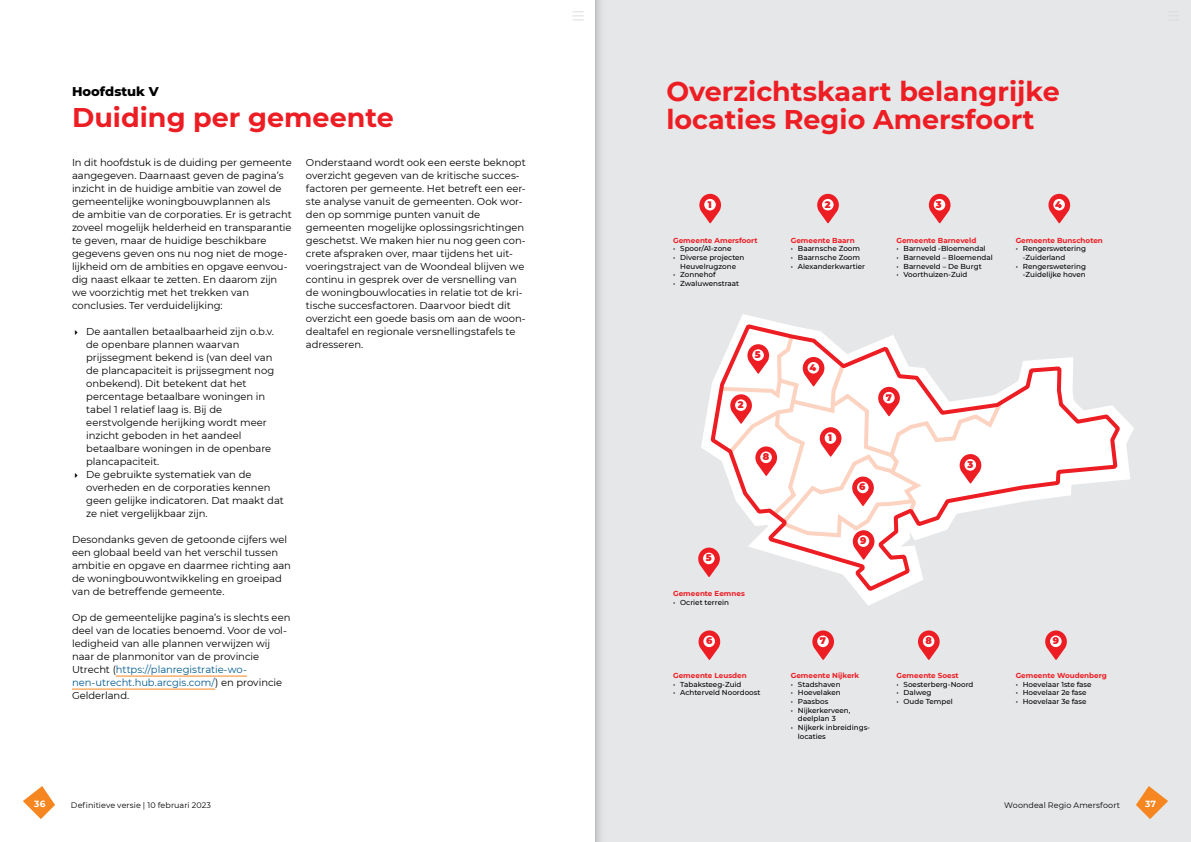
<style>
.page{position:relative;width:1191px;height:842px;background:#fff}
.page>*{position:absolute;margin:0;border:0;box-sizing:border-box;transform-origin:0 0}
.Kop_1{font:700 27px/28px "Montserrat";color:#ed1d24}
.Hoofstuk_kop{font:800 13px "Montserrat";color:#000}
.BODY{font:10px/13px "Montserrat";letter-spacing:-.005em;color:#000}
.LIJST{font:10px/13px "Montserrat";letter-spacing:-.005em;color:#000}
.t1{font:900 9.5px "Montserrat";color:#ed1d24}
.t2{font:700 9px "Montserrat";color:#fff}
.t3{font:8px "Montserrat";letter-spacing:.005em;color:#000}
.t4{font:500 7.2px/8.6px "Montserrat";color:#000}
.t5{font:700 7.2px "Montserrat";color:#ed1d24}
.s1{color:#005b8e}
</style>
<div class="page">
<div style="left:595px;top:0;width:596px;height:842px;background:#e6e7e8"></div>
<svg style="left:735px;top:314px;width:388px;height:191px"></svg>
<svg style="left:699px;top:194px;width:22px;height:29px"></svg>
<div style="left:704px;top:199px;width:12px;height:11px;background:#fff;border-radius:50%"></div>
<svg style="left:1048px;top:194px;width:22px;height:29px"></svg>
<div style="left:1053px;top:199px;width:12px;height:11px;background:#fff;border-radius:50%"></div>
<svg style="left:817px;top:194px;width:22px;height:29px"></svg>
<div style="left:822px;top:199px;width:11px;height:11px;background:#fff;border-radius:50%"></div>
<svg style="left:929px;top:194px;width:21px;height:29px"></svg>
<div style="left:933px;top:199px;width:12px;height:11px;background:#fff;border-radius:50%"></div>
<svg style="left:1045px;top:630px;width:21px;height:30px"></svg>
<div style="left:1050px;top:635px;width:11px;height:12px;background:#fff;border-radius:50%"></div>
<svg style="left:698px;top:331px;width:307px;height:329px"></svg>
<div style="left:703px;top:635px;width:12px;height:12px;background:#fff;border-radius:50%"></div>
<svg style="left:1136px;top:786px;width:32px;height:33px"></svg>
<svg style="left:23px;top:786px;width:32px;height:33px"></svg>
<svg style="left:573px;top:11px;width:10px;height:9px"></svg>
<hr style="left:116px;top:676px;width:131px;height:1px;background:#f6861f">
<hr style="left:72px;top:689px;width:143px;height:1px;background:#f6861f">
<svg style="left:595px;top:0;width:6px;height:842px"></svg>
<p class="Hoofstuk_kop" style="left:72px;top:82px;width:88px">Hoofdstuk V</p>
<h1 class="Kop_1" style="left:72px;top:102px;width:323px">Duiding per gemeente</h1>
<p class="BODY" style="left:72px;top:156px;width:221px">In dit hoofdstuk is de duiding per gemeente aangegeven. Daarnaast geven de pagina’s inzicht in de huidige ambitie van zowel de gemeentelijke woningbouwplannen als<br>de ambitie van de corporaties. Er is getracht zoveel mogelijk helderheid en transparantie te geven, maar de huidige beschikbare gegevens geven ons nu nog niet de moge&shy;lijkheid om de ambities en opgave eenvou&shy;dig naast elkaar te zetten. En daarom zijn we voorzichtig met het trekken van conclusies. Ter verduidelijking:</p>
<h3 class="LIJST" style="left:86px;top:325px;width:190px">De aantallen betaalbaarheid zijn o.b.v. de openbare plannen waarvan prijssegment bekend is (van deel van de plancapaciteit is prijssegment nog onbekend). Dit betekent dat het percentage betaalbare woningen in tabel 1 relatief laag is. Bij de eerstvolgende herijking wordt meer inzicht geboden in het aandeel betaalbare woningen in de openbare plancapaciteit.</h3>
<h3 class="LIJST" style="left:86px;top:468px;width:199px">De gebruikte systematiek van de overheden en de corporaties kennen geen gelijke indicatoren. Dat maakt dat ze niet vergelijkbaar zijn.</h3>
<p class="BODY" style="left:72px;top:533px;width:220px">Desondanks geven de getoonde cijfers wel een globaal beeld van het verschil tussen ambitie en opgave en daarmee richting aan de woningbouwontwikkeling en groeipad van de betreffende gemeente.</p>
<p class="BODY" style="left:72px;top:611px;width:220px">Op de gemeentelijke pagina’s is slechts een deel van de locaties benoemd. Voor de vol&shy;ledigheid van alle plannen verwijzen wij naar de planmonitor van de provincie Utrecht (<span class="s1">https://planregistratie-wo&shy;nen-utrecht.hub.arcgis.com/</span>) en provincie Gelderland.</p>
<p class="BODY" style="left:306px;top:156px;width:221px">Onderstaand wordt ook een eerste beknopt overzicht gegeven van de kritische succes&shy;factoren per gemeente. Het betreft een eer&shy;ste analyse vanuit de gemeenten. Ook wor&shy;den op sommige punten vanuit de gemeenten mogelijke oplossingsrichtingen geschetst. We maken hier nu nog geen con&shy;crete afspraken over, maar tijdens het uit&shy;voeringstraject van de Woondeal blijven we continu in gesprek over de versnelling van de woningbouwlocaties in relatie tot de kri&shy;tische succesfactoren. Daarvoor biedt dit overzicht een goede basis om aan de woon&shy;dealtafel en regionale versnellingstafels te adresseren.</p>
<h1 class="Kop_1" style="left:666px;top:76px;width:395px">Overzichtskaart belangrijke locaties Regio Amersfoort</h1>
<p class="t1" style="left:707px;top:197px;width:5px">1</p>
<p class="t5" style="left:673px;top:235px;width:86px">Gemeente Amersfoort</p>
<p class="t4" style="left:673px;top:244px;width:60px">• Spoor/A1-zone</p>
<p class="t4" style="left:673px;top:253px;width:73px;text-align:center">• Diverse projecten<br>Heuvelrugzone</p>
<p class="t4" style="left:673px;top:270px;width:44px">• Zonnehof</p>
<p class="t4" style="left:673px;top:279px;width:67px">• Zwaluwenstraat</p>
<p class="t1" style="left:824px;top:197px;width:7px">2</p>
<p class="t5" style="left:791px;top:235px;width:65px">Gemeente Baarn</p>
<p class="t4" style="left:791px;top:244px;width:71px">• Baarnsche Zoom</p>
<p class="t4" style="left:791px;top:253px;width:71px">• Baarnsche Zoom</p>
<p class="t4" style="left:791px;top:261px;width:76px">• Alexanderkwartier</p>
<p class="t1" style="left:936px;top:197px;width:7px">3</p>
<p class="t5" style="left:896px;top:235px;width:81px">Gemeente Barneveld</p>
<p class="t4" style="left:896px;top:244px;width:91px">• Barnveld -Bloemendal</p>
<p class="t4" style="left:896px;top:253px;width:98px">• Barneveld – Bloemendal</p>
<p class="t4" style="left:896px;top:261px;width:87px">• Barneveld – De Burgt</p>
<p class="t4" style="left:896px;top:270px;width:72px">• Voorthuizen-Zuid</p>
<p class="t1" style="left:1055px;top:197px;width:8px">4</p>
<p class="t5" style="left:1015px;top:235px;width:89px">Gemeente Bunschoten</p>
<p class="t4" style="left:1022px;top:244px;width:65px;text-indent:-7px">• Rengerswetering -Zuiderland</p>
<p class="t4" style="left:1015px;top:261px;width:72px;text-align:right">• Rengerswetering -Zuidelijke hoven</p>
<p class="t1" style="left:755px;top:348px;width:7px">5</p>
<p class="t1" style="left:738px;top:398px;width:7px">2</p>
<p class="t1" style="left:763px;top:450px;width:8px">8</p>
<p class="t1" style="left:706px;top:551px;width:7px">5</p>
<p class="t5" style="left:673px;top:589px;width:73px">Gemeente Eemnes</p>
<p class="t4" style="left:673px;top:598px;width:57px">• Ocriet terrein</p>
<p class="t1" style="left:706px;top:634px;width:8px">6</p>
<p class="t5" style="left:673px;top:670px;width:75px">Gemeente Leusden</p>
<p class="t4" style="left:673px;top:680px;width:70px">• Tabaksteeg-Zuid</p>
<p class="t4" style="left:673px;top:688px;width:89px">• Achterveld Noordoost</p>
<p class="t1" style="left:809px;top:360px;width:8px">4</p>
<p class="t1" style="left:828px;top:430px;width:5px">1</p>
<p class="t1" style="left:885px;top:390px;width:8px">7</p>
<p class="t1" style="left:859px;top:480px;width:8px">6</p>
<p class="t1" style="left:860px;top:533px;width:8px">9</p>
<p class="t1" style="left:967px;top:457px;width:7px">3</p>
<p class="t1" style="left:820px;top:634px;width:8px">7</p>
<p class="t5" style="left:791px;top:670px;width:70px">Gemeente Nijkerk</p>
<p class="t4" style="left:791px;top:680px;width:51px">• Stadshaven</p>
<p class="t4" style="left:791px;top:688px;width:51px">• Hoevelaken</p>
<p class="t4" style="left:791px;top:697px;width:39px">• Paasbos</p>
<p class="t4" style="left:798px;top:706px;width:54px;text-indent:-7px">• Nijkerkerveen, deelplan 3</p>
<p class="t4" style="left:798px;top:723px;width:74px;text-indent:-7px">• Nijkerk inbreidings&shy;locaties</p>
<p class="t1" style="left:925px;top:634px;width:8px">8</p>
<p class="t5" style="left:896px;top:670px;width:64px">Gemeente Soest</p>
<p class="t4" style="left:896px;top:680px;width:78px">• Soesterberg-Noord</p>
<p class="t4" style="left:896px;top:688px;width:37px">• Dalweg</p>
<p class="t4" style="left:896px;top:697px;width:58px">• Oude Tempel</p>
<p class="t1" style="left:1052px;top:634px;width:8px">9</p>
<p class="t5" style="left:1015px;top:670px;width:93px">Gemeente Woudenberg</p>
<p class="t4" style="left:1015px;top:680px;width:77px">• Hoevelaar 1ste fase</p>
<p class="t4" style="left:1015px;top:688px;width:72px">• Hoevelaar 2e fase</p>
<p class="t4" style="left:1015px;top:697px;width:72px">• Hoevelaar 3e fase</p>
<p class="t2" style="left:34px;top:797px;width:13px">36</p>
<p class="t3" style="left:71px;top:799px;width:142px">Definitieve versie | 10 februari 2023</p>
<p class="t3" style="left:1004px;top:799px;width:117px">Woondeal Regio Amersfoort</p>
<p class="t2" style="left:1145px;top:797px;width:12px">37</p>
</div>
